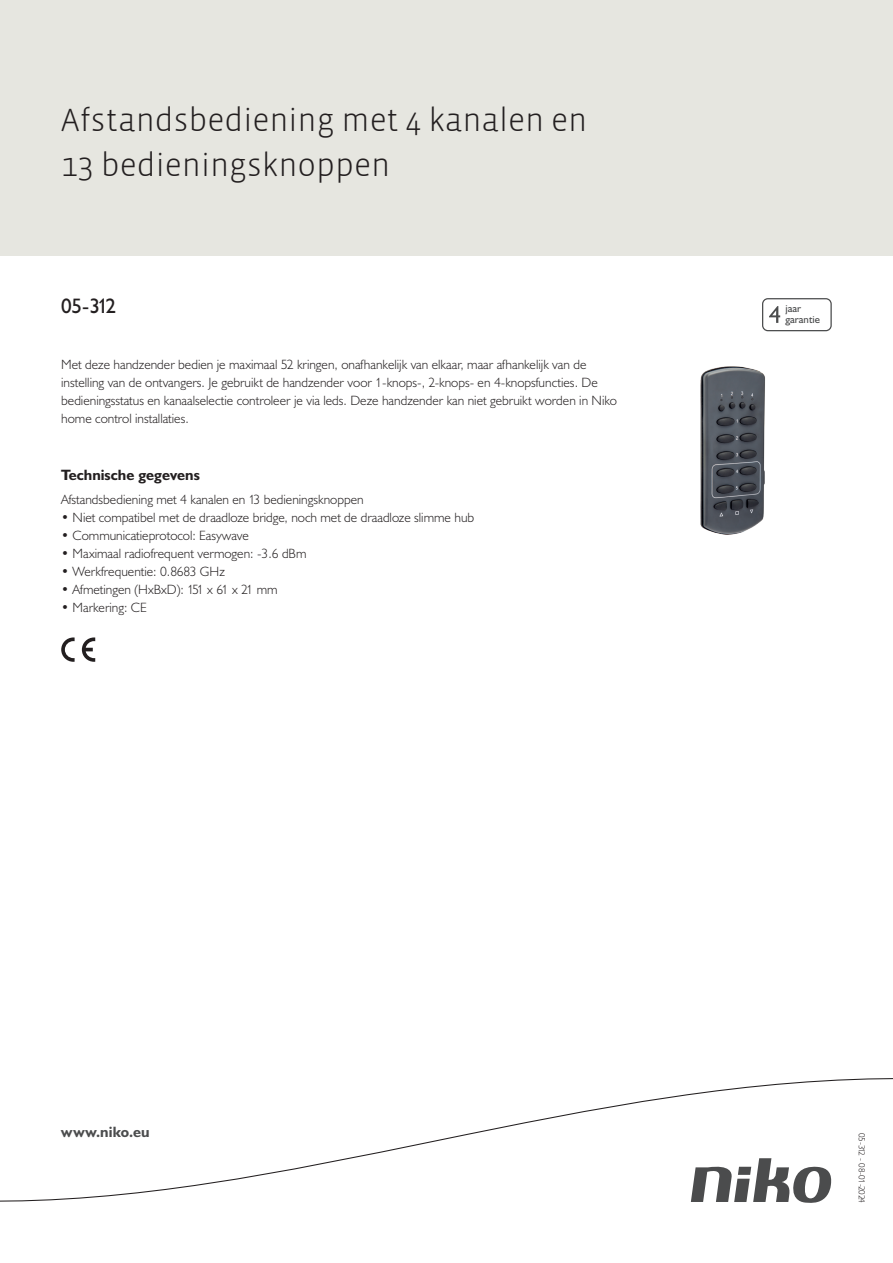
<style>
.page{position:relative;width:893px;height:1263px;background:#fff}
.page>*{position:absolute;margin:0;border:0;box-sizing:border-box;transform-origin:0 0}
.Title_datasheets{font:300 33px/45px "Vista Sans";color:#231f20}
.Article_number{font:21px "Humanist 521 BT";color:#231f20}
.Titles_parts{font:700 15px "Humanist 521 BT";color:#231f20}
.titel_afbeelding{font:700 15px "Humanist 521 BT";letter-spacing:.005em;color:#4b4c4d}
.Platte_tekst_CAB{font:300 13.5px/18px "Humanist 521 BT";color:#231f20}
.USP_Bullets{font:300 13.5px "Humanist 521 BT";color:#231f20}
.t1{font:10.8px/10.8px "Humanist 521 BT";color:#4b4c4d}
.Revision{font:300 9px "Humanist 521 BT";letter-spacing:-.06em;color:#231f20}
</style>
<div class="page">
<div style="left:0;top:0;width:893px;height:255px;background:#e6e6e0"></div>
<svg style="left:82px;top:637px;width:13px;height:25px"></svg>
<svg style="left:61px;top:637px;width:14px;height:25px"></svg>
<svg style="left:762px;top:298px;width:70px;height:33px"></svg>
<svg style="left:0;top:1078px;width:893px;height:125px"></svg>
<img style="left:700px;top:366px;width:65px;height:169px">
<p class="Title_datasheets" style="left:61px;top:98px;width:528px">Afstandsbediening met 4 kanalen en<br>13 bedieningsknoppen</p>
<p class="Article_number" style="left:61px;top:293px;width:56px">05-312</p>
<p class="t1" style="left:785px;top:303px;width:36px">jaar garantie</p>
<p class="Platte_tekst_CAB" style="left:61px;top:355px;width:557px">Met deze handzender bedien je maximaal 52 kringen, onafhankelijk van elkaar, maar afhankelijk van de instelling van de ontvangers. Je gebruikt de handzender voor 1-knops-, 2-knops- en 4-knopsfuncties. De bedieningsstatus en kanaalselectie controleer je via leds. Deze handzender kan niet gebruikt worden in Niko home control installaties.</p>
<p class="Titles_parts" style="left:61px;top:465px;width:140px">Technische gegevens</p>
<p class="Platte_tekst_CAB" style="left:61px;top:490px;width:304px">Afstandsbediening met 4 kanalen en 13 bedieningsknoppen</p>
<p class="USP_Bullets" style="left:61px;top:509px;width:414px">• Niet compatibel met de draadloze bridge, noch met de draadloze slimme hub</p>
<p class="USP_Bullets" style="left:61px;top:527px;width:189px">• Communicatieprotocol: Easywave</p>
<p class="USP_Bullets" style="left:61px;top:545px;width:247px">• Maximaal radiofrequent vermogen: -3.6 dBm</p>
<p class="USP_Bullets" style="left:61px;top:563px;width:165px">• Werkfrequentie: 0.8683 GHz</p>
<p class="USP_Bullets" style="left:61px;top:581px;width:218px">• Afmetingen (HxBxD): 151 x 61 x 21 mm</p>
<p class="USP_Bullets" style="left:61px;top:599px;width:87px">• Markering: CE</p>
<p class="titel_afbeelding" style="left:61px;top:1122px;width:90px">www.niko.eu</p>
<p class="Revision" style="left:868px;top:1133px;width:71px;rotate:90deg">05-312 - 08-01-2024</p>
</div>
